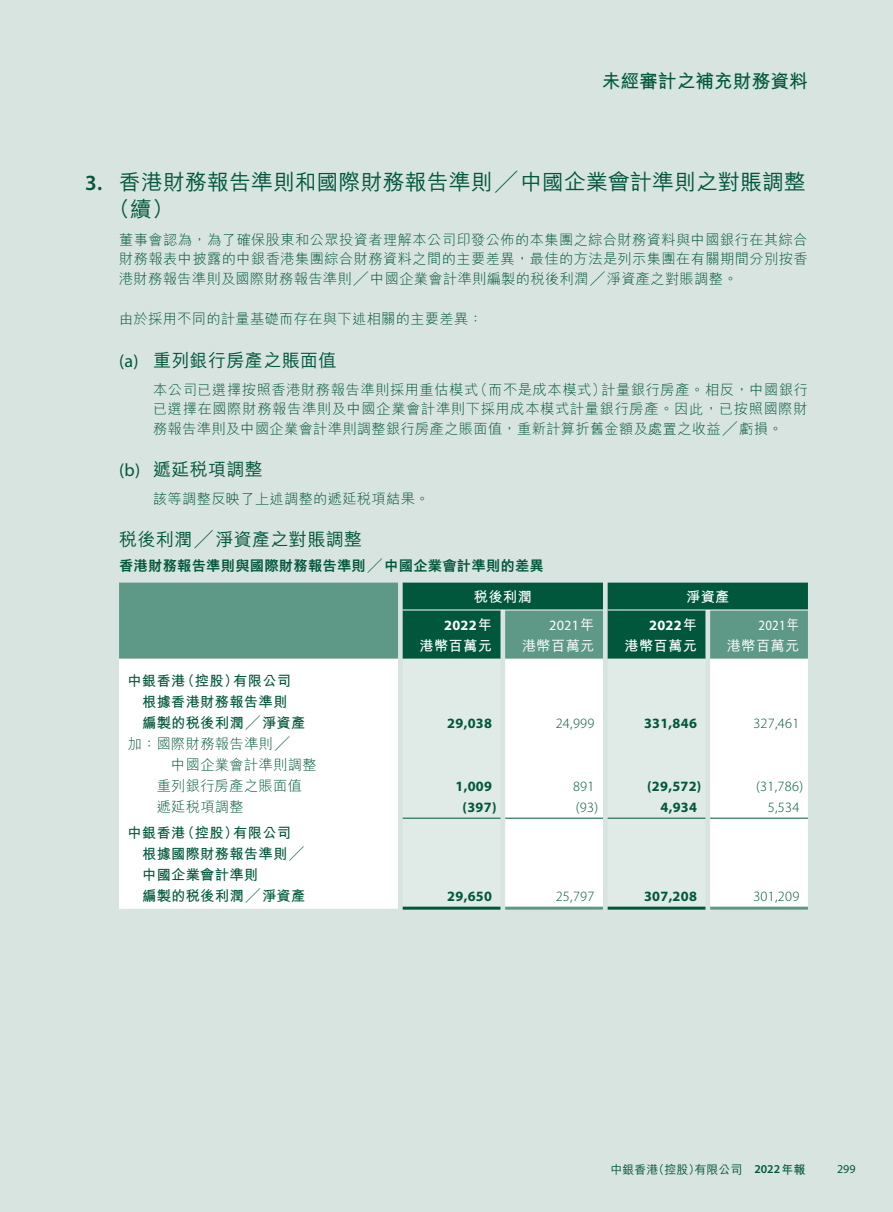
<style>
.page{position:relative;width:893px;height:1212px;background:#d7e4e0}
.page>*{position:absolute;margin:0;border:0;box-sizing:border-box;transform-origin:0 0}
.t1{font:500 21.75px/27px "M Hei HK";letter-spacing:.01em;color:#00573c}
.t2{font:700 18.75px "M Hei HK";color:#00573c}
.t3{font:500 18px "M Hei HK";letter-spacing:.02em;color:#00573c}
.t4{font:300 14.25px/19.5px "M Hei HK";letter-spacing:.02em;color:#00573c;text-align:justify}
.t5{font:700 14.25px/21px "M Hei HK";letter-spacing:.02em;color:#00573c}
.t6{font:700 14.25px "Myriad Pro";letter-spacing:.02em;color:#00573c}
.t7{font:300 14.25px "Myriad Pro";letter-spacing:.02em;color:#00573c}
.t8{font:800 14.25px "M Hei HK";letter-spacing:.02em;color:#00573c}
.t9{font:700 14.25px "M Hei HK";letter-spacing:.02em;color:#fff}
.t10{font:700 14.25px "Myriad Pro";letter-spacing:.02em;color:#fff}
.t11{font:500 14.25px "M Hei HK";letter-spacing:.02em;color:#fff}
.t12{font:14.25px "Myriad Pro";letter-spacing:.02em;color:#fff}
.t13{font:14.25px "Myriad Pro";letter-spacing:.02em;color:#fff;scale:.9 1}
.t14{font:500 12px "M Hei HK";color:#00573c}
.t15{font:12px "Myriad Pro";color:#00573c}
.s1{font-family:"Myriad Pro";font-weight:600}
.s2{font-family:"Myriad Pro";font-weight:400}
.s3{font-family:"M Hei HK"}
.s4{font-family:"M Hei HK";font-weight:500}
.s5{font-weight:700}
</style>
<div class="page">
<div style="left:119px;top:583px;width:284px;height:76px;background:#5e9988"></div>
<div style="left:119px;top:659px;width:689px;height:250px;background:#fff"></div>
<svg style="left:403px;top:659px;width:302px;height:250px;fill:#e0eae6"></svg>
<svg style="left:403px;top:583px;width:405px;height:76px;background:#25715a"></svg>
<hr style="left:403px;top:610px;width:97px;height:1px;background:#fff">
<hr style="left:505px;top:610px;width:98px;height:1px;background:#fff">
<hr style="left:710px;top:610px;width:98px;height:1px;background:#fff">
<hr style="left:403px;top:818px;width:97px;height:1px;background:#00573c">
<hr style="left:505px;top:818px;width:98px;height:1px;background:#00573c">
<hr style="left:608px;top:818px;width:97px;height:1px;background:#00573c">
<hr style="left:710px;top:818px;width:98px;height:1px;background:#00573c">
<hr style="left:403px;top:907px;width:97px;height:3px;background:#00573c">
<hr style="left:505px;top:907px;width:98px;height:3px;background:#5e9988">
<hr style="left:608px;top:907px;width:97px;height:3px;background:#00573c">
<hr style="left:710px;top:907px;width:98px;height:3px;background:#5e9988">
<h2 class="t2" style="left:602px;top:67px;width:208px">未經審計之補充財務資料</h2>
<h1 class="t1" style="left:108px;top:166px;width:699px;text-indent:-23px"><span class="s1">3.</span> 香港財務報告準則和國際財務報告準則╱中國企業會計準則之對賬調整（續）</h1>
<p class="t4" style="left:119px;top:229px;width:690px">董事會認為，為了確保股東和公眾投資者理解本公司印發公佈的本集團之綜合財務資料與中國銀行在其綜合財務報表中披露的中銀香港集團綜合財務資料之間的主要差異，最佳的方法是列示集團在有關期間分別按香港財務報告準則及國際財務報告準則╱中國企業會計準則編製的稅後利潤╱淨資產之對賬調整。</p>
<p class="t4" style="left:119px;top:309px;width:365px">由於採用不同的計量基礎而存在與下述相關的主要差異：</p>
<p class="t3" style="left:119px;top:347px;width:219px"><span class="s2">(a)</span> 重列銀行房產之賬面值</p>
<p class="t4" style="left:153px;top:379px;width:657px">本公司已選擇按照香港財務報告準則採用重估模式（而不是成本模式）計量銀行房產。相反，中國銀行已選擇在國際財務報告準則及中國企業會計準則下採用成本模式計量銀行房產。因此，已按照國際財務報告準則及中國企業會計準則調整銀行房產之賬面值，重新計算折舊金額及處置之收益╱虧損。</p>
<p class="t3" style="left:119px;top:456px;width:145px"><span class="s2">(b)</span> 遞延稅項調整</p>
<p class="t4" style="left:153px;top:489px;width:278px">該等調整反映了上述調整的遞延稅項結果。</p>
<p class="t3" style="left:119px;top:526px;width:245px">稅後利潤╱淨資產之對賬調整</p>
<p class="t8" style="left:119px;top:559px;width:426px">香港財務報告準則與國際財務報告準則╱中國企業會計準則的差異</p>
<p class="t9" style="left:474px;top:586px;width:59px">稅後利潤</p>
<p class="t9" style="left:686px;top:586px;width:45px">淨資產</p>
<p class="t10" style="left:444px;top:615px;width:49px">2022<span class="s3">年</span></p>
<p class="t12" style="left:549px;top:616px;width:47px">2021<span class="s4">年</span></p>
<p class="t10" style="left:649px;top:615px;width:49px">2022<span class="s3">年</span></p>
<p class="t13" style="left:759px;top:616px;width:47px">2021<span class="s4">年</span></p>
<p class="t9" style="left:420px;top:635px;width:74px">港幣百萬元</p>
<p class="t11" style="left:522px;top:635px;width:74px">港幣百萬元</p>
<p class="t9" style="left:624px;top:635px;width:74px">港幣百萬元</p>
<p class="t11" style="left:727px;top:635px;width:74px">港幣百萬元</p>
<p class="t5" style="left:142px;top:669px;width:165px;text-indent:-15px">中銀香港（控股）有限公司根據香港財務報告準則<br>編製的稅後利潤╱淨資產</p>
<p class="t6" style="left:447px;top:714px;width:46px">29,038</p>
<p class="t7" style="left:556px;top:715px;width:40px">24,999</p>
<p class="t6" style="left:644px;top:714px;width:54px">331,846</p>
<p class="t7" style="left:753px;top:715px;width:48px">327,461</p>
<p class="t4" style="left:128px;top:734px;width:163px">加：國際財務報告準則╱</p>
<p class="t4" style="left:171px;top:755px;width:147px">中國企業會計準則調整</p>
<p class="t4" style="left:157px;top:776px;width:147px">重列銀行房產之賬面值</p>
<p class="t6" style="left:455px;top:777px;width:38px">1,009</p>
<p class="t7" style="left:573px;top:778px;width:23px">891</p>
<p class="t6" style="left:647px;top:777px;width:56px">(29,572)</p>
<p class="t7" style="left:756px;top:778px;width:48px">(31,786)</p>
<p class="t4" style="left:157px;top:797px;width:89px">遞延稅項調整</p>
<p class="t6" style="left:463px;top:798px;width:35px">(397)</p>
<p class="t7" style="left:576px;top:799px;width:24px">(93)</p>
<p class="t6" style="left:660px;top:798px;width:38px">4,934</p>
<p class="t7" style="left:768px;top:799px;width:33px">5,534</p>
<p class="t5" style="left:142px;top:820px;width:165px;text-indent:-15px">中銀香港（控股）有限公司根據國際財務報告準則╱中國企業會計準則<br>編製的稅後利潤╱淨資產</p>
<p class="t6" style="left:447px;top:886px;width:46px">29,650</p>
<p class="t7" style="left:556px;top:888px;width:40px">25,797</p>
<p class="t6" style="left:644px;top:886px;width:54px">307,208</p>
<p class="t7" style="left:753px;top:888px;width:48px">301,209</p>
<p class="t14" style="left:610px;top:1160px;width:196px">中銀香港（控股）有限公司 <span class="s1">2022</span><span class="s5">年報</span></p>
<p class="t15" style="left:837px;top:1161px;width:20px">299</p>
</div>
